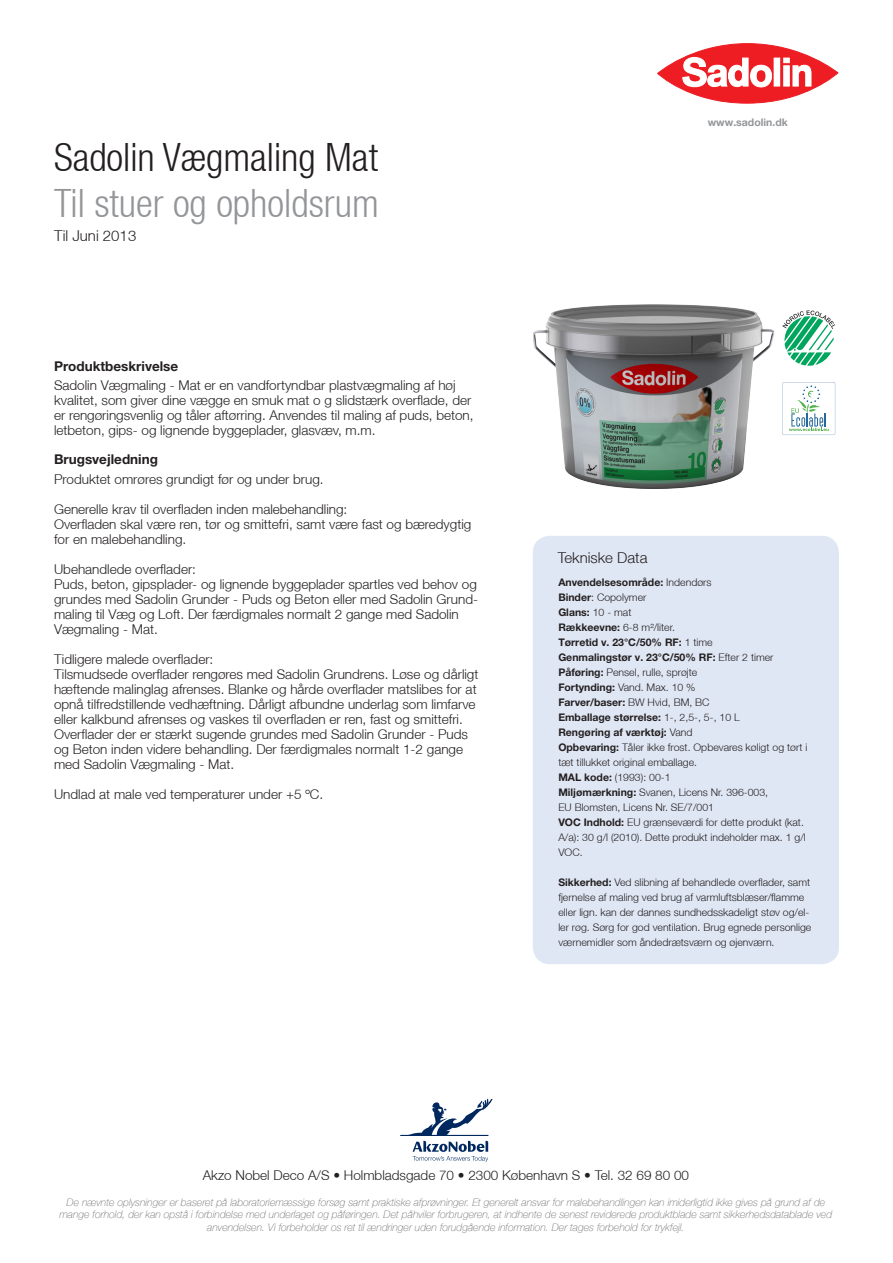
<style>
.page{position:relative;width:893px;height:1263px;background:#fff}
.page>*{position:absolute;margin:0;border:0;box-sizing:border-box;transform-origin:0 0}
.Produkt_Overskrift_G{font:300 condensed 39px "Helvetica Neue LT";color:#939598}
.Produkt_Overskrift_S{font:300 condensed 39px "Helvetica Neue LT";color:#231f20}
.Tabeloverskrift{font:300 15px "Helvetica Neue LT";color:#231f20}
.Dato{font:300 15px "Helvetica Neue LT";color:#231f20}
.Brødtekst{font:300 13.5px/15px "Helvetica Neue LT";color:#231f20}
.AkzoNobel{font:300 13.5px "Helvetica Neue LT";color:#231f20}
.Overskrift_Brødtekst{font:700 13.5px "Helvetica Neue LT Pro";color:#231f20}
.Datatekst{font:300 10.5px/15px "Helvetica Neue LT";color:#231f20}
.juridisk_text{font:italic 100 10.5px/12.6px "Helvetica Neue LT";color:#6c6d70;text-align:center}
.Datatekst-2{font:700 10.5px "Helvetica Neue LT Pro";color:#231f20}
.www_sadolin_dk{font:700 10.5px "Helvetica Neue LT Pro";color:#939598}
.s1{font-family:"Helvetica Neue LT";font-weight:300}
.s2{font-family:"Helvetica Neue LT Pro";font-weight:700}
</style>
<div class="page">
<div style="left:533px;top:536px;width:306px;height:428px;background:#e0e7f4;border-radius:17px"></div>
<svg style="left:782px;top:310px;width:53px;height:56px"></svg>
<svg style="left:782px;top:382px;width:53px;height:53px"></svg>
<img style="left:533px;top:304px;width:242px;height:185px">
<svg style="left:407px;top:1099px;width:85px;height:36px"></svg>
<svg style="left:413px;top:1141px;width:75px;height:21px"></svg>
<hr style="left:400px;top:1135px;width:88px;height:1px;background:#00285f">
<svg style="left:658px;top:44px;width:180px;height:59px;background:#f1464b"></svg>
<svg style="left:683px;top:57px;width:89px;height:30px"></svg>
<div style="left:774px;top:58px;width:6px;height:28px;background:#fff"></div>
<svg style="left:783px;top:58px;width:28px;height:28px"></svg>
<p class="Produkt_Overskrift_S" style="left:54px;top:134px;width:326px">Sadolin Vægmaling Mat</p>
<p class="Produkt_Overskrift_G" style="left:54px;top:181px;width:326px">Til stuer og opholdsrum</p>
<p class="Dato" style="left:54px;top:227px;width:84px">Til Juni 2013</p>
<p class="Overskrift_Brødtekst" style="left:54px;top:358px;width:126px">Produktbeskrivelse</p>
<p class="Brødtekst" style="left:54px;top:378px;width:421px">Sadolin Vægmaling - Mat er en vandfortyndbar plastvægmaling af høj kvalitet, som giver dine vægge en smuk mat o g slidstærk overflade, der er rengøringsvenlig og tåler aftørring. Anvendes til maling af puds, beton, letbeton, gips- og lignende byggeplader, glasvæv, m.m.</p>
<p class="Overskrift_Brødtekst" style="left:54px;top:451px;width:106px">Brugsvejledning</p>
<p class="Brødtekst" style="left:54px;top:471px;width:271px">Produktet omrøres grundigt før og under brug.</p>
<p class="Brødtekst" style="left:54px;top:501px;width:295px">Generelle krav til overfladen inden malebehandling:</p>
<p class="Brødtekst" style="left:54px;top:516px;width:419px">Overfladen skal være ren, tør og smittefri, samt være fast og bæredygtig for en malebehandling.</p>
<p class="Brødtekst" style="left:54px;top:561px;width:144px">Ubehandlede overflader:</p>
<p class="Brødtekst" style="left:54px;top:576px;width:426px">Puds, beton, gipsplader- og lignende byggeplader spartles ved behov og grundes med Sadolin Grunder - Puds og Beton eller med Sadolin Grund&shy;maling til Væg og Loft. Der færdigmales normalt 2 gange med Sadolin Vægmaling - Mat.</p>
<p class="Brødtekst" style="left:54px;top:651px;width:161px">Tidligere malede overflader:</p>
<p class="Brødtekst" style="left:54px;top:666px;width:426px">Tilsmudsede overflader rengøres med Sadolin Grundrens. Løse og dårligt hæftende malinglag afrenses. Blanke og hårde overflader matslibes for at opnå tilfredstillende vedhæftning. Dårligt afbundne underlag som limfarve eller kalkbund afrenses og vaskes til overfladen er ren, fast og smittefri.<br>Overflader der er stærkt sugende grundes med Sadolin Grunder - Puds og Beton inden videre behandling. Der færdigmales normalt 1-2 gange med Sadolin Vægmaling - Mat.</p>
<p class="Brødtekst" style="left:54px;top:786px;width:271px">Undlad at male ved temperaturer under +5 ºC.</p>
<p class="www_sadolin_dk" style="left:708px;top:115px;width:82px">www.sadolin.dk</p>
<p class="Tabeloverskrift" style="left:558px;top:548px;width:91px">Tekniske Data</p>
<p class="Datatekst-2" style="left:558px;top:576px;width:155px">Anvendelsesområde: <span class="s1">Indendørs</span></p>
<p class="Datatekst" style="left:558px;top:590px;width:90px"><span class="s2">Binder</span>: Copolymer</p>
<p class="Datatekst-2" style="left:558px;top:606px;width:75px">Glans: <span class="s1">10 - mat</span></p>
<p class="Datatekst" style="left:558px;top:620px;width:118px"><span class="s2">Rækkeevne:</span> 6-8 m²/liter.</p>
<p class="Datatekst-2" style="left:558px;top:636px;width:156px">Tørretid v. 23°C/50% RF: <span class="s1">1 time</span></p>
<p class="Datatekst-2" style="left:558px;top:651px;width:217px">Genmalingstør v. 23°C/50% RF: <span class="s1">Efter 2 timer</span></p>
<p class="Datatekst" style="left:558px;top:665px;width:141px"><span class="s2">Påføring:</span> Pensel, rulle, sprøjte<br><span class="s2">Fortynding:</span> Vand. Max. 10 %</p>
<p class="Datatekst-2" style="left:558px;top:696px;width:153px">Farver/baser: <span class="s1">BW Hvid, BM, BC</span></p>
<p class="Datatekst-2" style="left:558px;top:711px;width:183px">Emballage størrelse: <span class="s1">1-, 2,5-, 5-, 10 L</span></p>
<p class="Datatekst-2" style="left:558px;top:726px;width:136px">Rengøring af værktøj: <span class="s1">Vand</span></p>
<p class="Datatekst" style="left:558px;top:740px;width:250px"><span class="s2">Opbevaring:</span> Tåler ikke frost. Opbevares køligt og tørt i tæt tillukket original emballage.</p>
<p class="Datatekst" style="left:558px;top:770px;width:114px"><span class="s2">MAL kode:</span> (1993): 00-1</p>
<p class="Datatekst" style="left:558px;top:785px;width:211px"><span class="s2">Miljømærkning:</span> Svanen, Licens Nr. 396-003,<br>EU Blomsten, Licens Nr. SE/7/001</p>
<p class="Datatekst" style="left:558px;top:815px;width:249px"><span class="s2">VOC Indhold:</span> EU grænseværdi for dette produkt (kat.<br>A/a): 30 g/l (2010). Dette produkt indeholder max. 1 g/l<br>VOC.</p>
<p class="Datatekst" style="left:558px;top:875px;width:255px"><span class="s2">Sikkerhed:</span> Ved slibning af behandlede overflader, samt fjernelse af maling ved brug af varmluftsblæser/flamme eller lign. kan der dannes sundhedsskadeligt støv og/el&shy;ler røg. Sørg for god ventilation. Brug egnede personlige værnemidler som åndedrætsværn og øjenværn.</p>
<p class="AkzoNobel" style="left:203px;top:1167px;width:488px">Akzo Nobel Deco A/S • Holmbladsgade 70 • 2300 København S • Tel. 32 69 80 00</p>
<p class="juridisk_text" style="left:60px;top:1195px;width:774px">De nævnte oplysninger er baseret på laboratoriemæssige forsøg samt praktiske afprøvninger. Et generelt ansvar for malebehandlingen kan imiderligtid ikke gives på grund af de mange forhold, der kan opstå i forbindelse med underlaget og påføringen. Det påhviler forbrugeren, at indhente de senest reviderede produktblade samt sikkerhedsdatablade ved anvendelsen. Vi forbeholder os ret til ændringer uden forudgående information. Der tages forbehold for trykfejl.</p>
</div>
